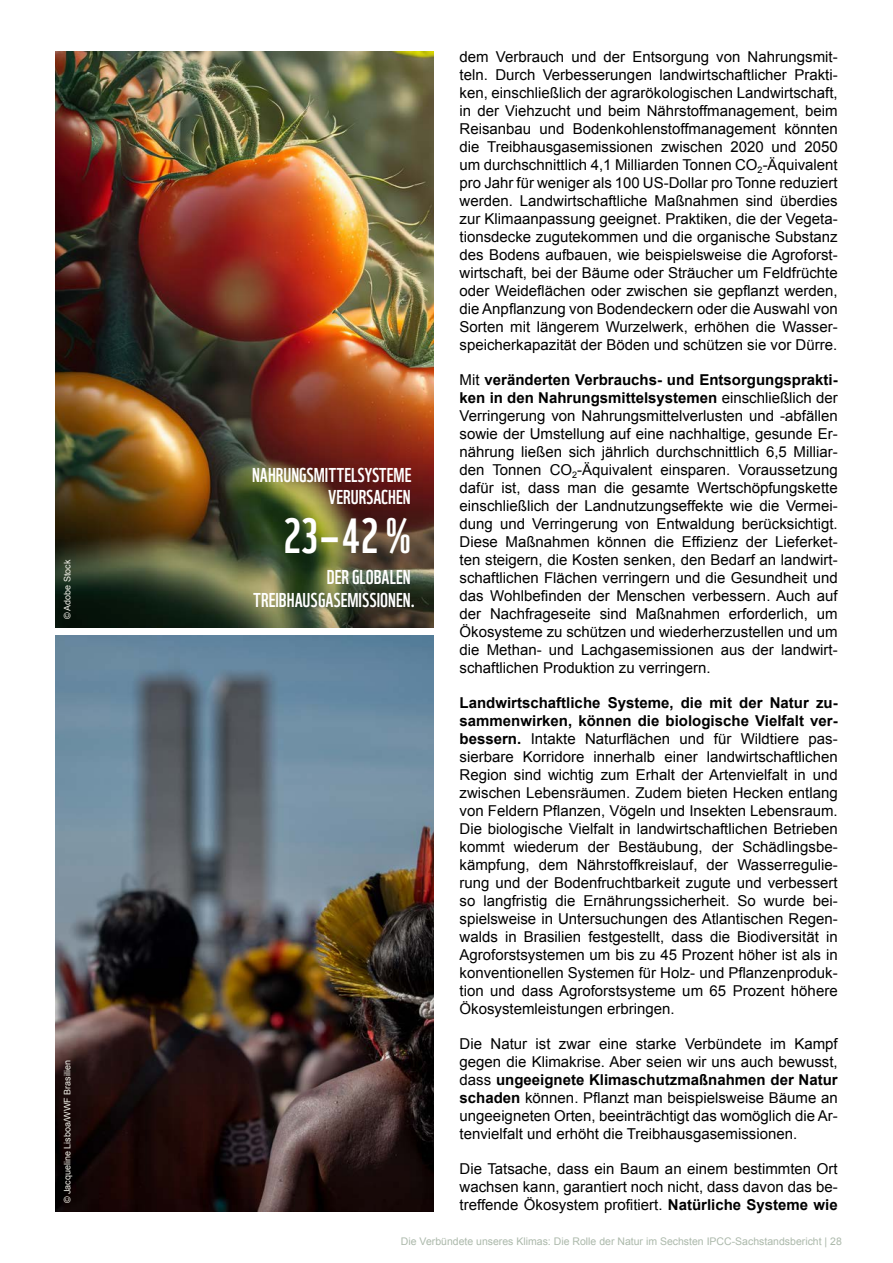
<style>
.page{position:relative;width:893px;height:1263px;background:#fff}
.page>*{position:absolute;margin:0;border:0;box-sizing:border-box;transform-origin:0 0}
.Body{font:48px "WWF";color:#fff}
.Body-2{font:19.5px/22.5px "WWF";color:#fff;text-align:right}
.Body-3{font:15px/18px "Arial";color:#000;text-align:justify}
.t1{font:10.5px "Arial";color:#acb9ab}
.t2{font:9px "Arial";color:#f6f5ed}
.s1{font-weight:700}
</style>
<div class="page">
<img style="left:55px;top:635px;width:378px;height:577px">
<img style="left:55px;top:51px;width:378px;height:577px">
<p class="t2" style="left:61px;top:619px;width:61px;rotate:-90deg">© Adobe Stock</p>
<p class="t2" style="left:61px;top:1203px;width:145px;rotate:-90deg">© Jacqueline Lisboa/WWF Brasilien</p>
<p class="Body-2" style="left:252px;top:462px;width:161px">NAHRUNGSMITTELSYSTEME<br>VERURSACHEN</p>
<p class="Body" style="left:283px;top:504px;width:129px">23 – 42 %</p>
<p class="Body-2" style="left:253px;top:565px;width:163px">DER GLOBALEN<br>TREIBHAUSGASEMISSIONEN.</p>
<p class="Body-3" style="left:460px;top:48px;width:380px">dem Verbrauch und der Entsorgung von Nahrungsmit&shy;teln. Durch Verbesserungen landwirtschaftlicher Prakti&shy;ken, einschließlich der agrarökologischen Landwirtschaft, in der Viehzucht und beim Nährstoffmanagement, beim Reisanbau und Bodenkohlenstoffmanagement könnten die Treibhausgasemissionen zwischen 2020 und 2050 um durchschnittlich 4,1 Milliarden Tonnen CO<sub>2</sub>-Äquivalent pro Jahr für weniger als 100 US-Dollar pro Tonne reduziert werden. Landwirtschaftliche Maßnahmen sind überdies zur Klimaanpassung geeignet. Praktiken, die der Vegeta&shy;tionsdecke zugutekommen und die organische Substanz des Bodens aufbauen, wie beispielsweise die Agroforst&shy;wirtschaft, bei der Bäume oder Sträucher um Feldfrüchte oder Weideflächen oder zwischen sie gepflanzt werden, die Anpflanzung von Bodendeckern oder die Auswahl von Sorten mit längerem Wurzelwerk, erhöhen die Wasser&shy;speicherkapazität der Böden und schützen sie vor Dürre.</p>
<p class="Body-3" style="left:460px;top:371px;width:380px">Mit <span class="s1">veränderten Verbrauchs- und Entsorgungsprakti&shy;ken in den Nahrungsmittelsystemen</span> einschließlich der Verringerung von Nahrungsmittelverlusten und -abfällen sowie der Umstellung auf eine nachhaltige, gesunde Er&shy;nährung ließen sich jährlich durchschnittlich 6,5 Milliar&shy;den Tonnen CO<sub>2</sub>-Äquivalent einsparen. Voraussetzung dafür ist, dass man die gesamte Wertschöpfungskette einschließlich der Landnutzungseffekte wie die Vermei&shy;dung und Verringerung von Entwaldung berücksichtigt.<br>Diese Maßnahmen können die Effizienz der Lieferket&shy;ten steigern, die Kosten senken, den Bedarf an landwirt&shy;schaftlichen Flächen verringern und die Gesundheit und das Wohlbefinden der Menschen verbessern. Auch auf der Nachfrageseite sind Maßnahmen erforderlich, um Ökosysteme zu schützen und wiederherzustellen und um die Methan- und Lachgasemissionen aus der landwirt&shy;schaftlichen Produktion zu verringern.</p>
<p class="Body-3" style="left:460px;top:694px;width:380px"><span class="s1">Landwirtschaftliche Systeme, die mit der Natur zu&shy;sammenwirken, können die biologische Vielfalt ver&shy;bessern.</span> Intakte Naturflächen und für Wildtiere pas&shy;sierbare Korridore innerhalb einer landwirtschaftlichen Region sind wichtig zum Erhalt der Artenvielfalt in und zwischen Lebensräumen. Zudem bieten Hecken entlang von Feldern Pflanzen, Vögeln und Insekten Lebensraum.<br>Die biologische Vielfalt in landwirtschaftlichen Betrieben kommt wiederum der Bestäubung, der Schädlingsbe&shy;kämpfung, dem Nährstoffkreislauf, der Wasserregulie&shy;rung und der Bodenfruchtbarkeit zugute und verbessert so langfristig die Ernährungssicherheit. So wurde bei&shy;spielsweise in Untersuchungen des Atlantischen Regen&shy;walds in Brasilien festgestellt, dass die Biodiversität in Agroforstsystemen um bis zu 45 Prozent höher ist als in konventionellen Systemen für Holz- und Pflanzenproduk&shy;tion und dass Agroforstsysteme um 65 Prozent höhere Ökosystemleistungen erbringen.</p>
<p class="Body-3" style="left:460px;top:1035px;width:380px">Die Natur ist zwar eine starke Verbündete im Kampf gegen die Klimakrise. Aber seien wir uns auch bewusst, dass <span class="s1">ungeeignete Klimaschutzmaßnahmen der Natur schaden</span> können. Pflanzt man beispielsweise Bäume an ungeeigneten Orten, beeinträchtigt das womöglich die Ar&shy;tenvielfalt und erhöht die Treibhausgasemissionen.</p>
<p class="Body-3" style="left:460px;top:1160px;width:380px">Die Tatsache, dass ein Baum an einem bestimmten Ort wachsen kann, garantiert noch nicht, dass davon das be&shy;treffende Ökosystem profitiert. <span class="s1">Natürliche Systeme wie</span></p>
<p class="t1" style="left:401px;top:1234px;width:442px">Die Verbündete unseres Klimas: Die Rolle der Natur im Sechsten IPCC-Sachstandsbericht | 28</p>
</div>
